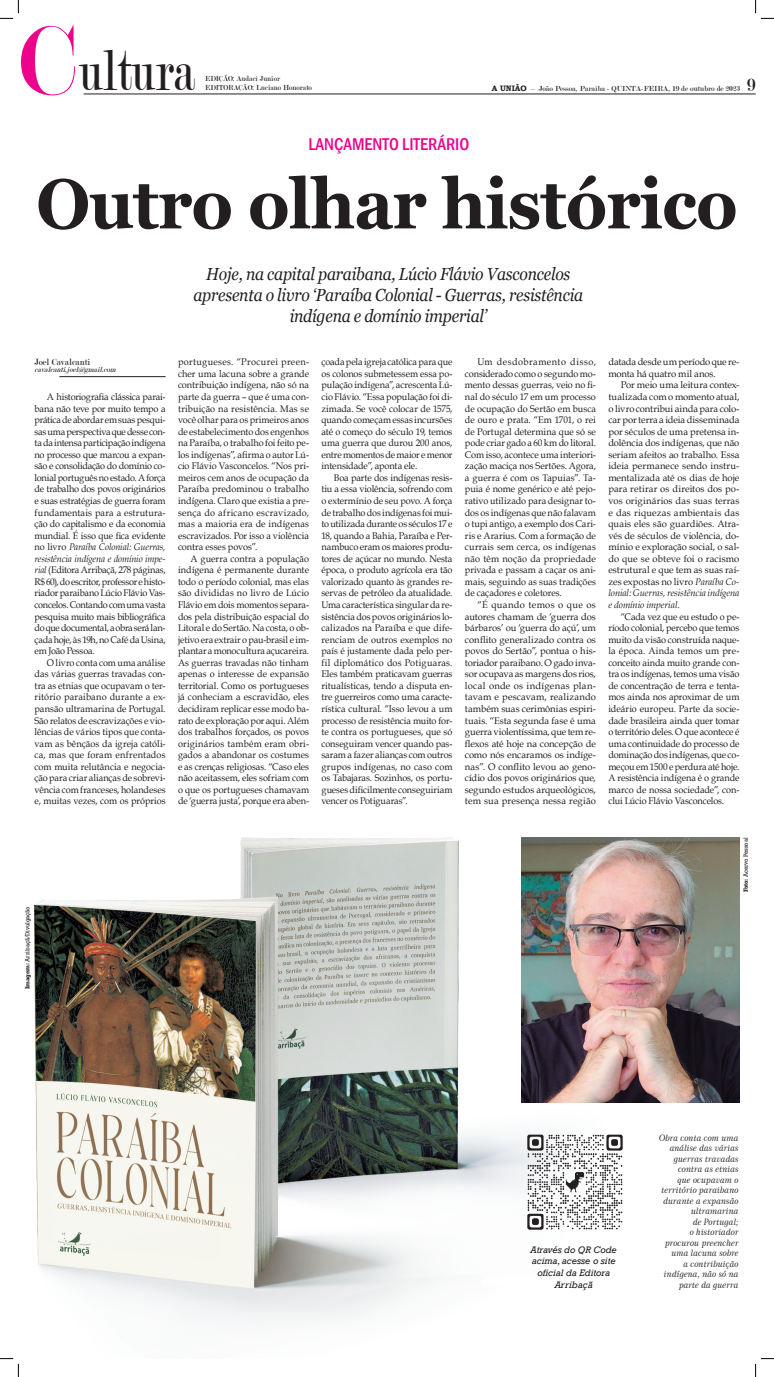
<style>
.page{position:relative;width:774px;height:1377px;background:#fff}
.page>*{position:absolute;margin:0;border:0;box-sizing:border-box;transform-origin:0 0}
.t1{font:700 70px "Georgia";letter-spacing:-.015em;color:#231f20;scale:.94 1}
.t2{font:61.25px "Modern";color:#231f20;scale:.75 1}
.t3{font:19.25px "Modern";color:#231f20}
._3_-_Sutien{font:italic 17.5px/21px "Georgia";letter-spacing:-.01em;color:#231f20;text-align:center;scale:.9 1}
.t4{font:500 condensed 17.5px "Franklin Gothic";color:#ed028c}
._0_-_Textos{font:9.62px/11.5px "Book Antiqua";letter-spacing:-.01em;color:#231f20;text-align:justify;scale:.95 1}
._0_-_Textos-2{font:9.62px/11.5px "Book Antiqua";letter-spacing:-.01em;color:#231f20;text-align:justify}
.t5{font:italic 9.62px/11.5px "Rockwell";color:#231f20;text-align:center}
._8_-_Referencia_do_r{font:9.62px "Modern";color:#231f20;scale:.95 1}
.t6{font:8.75px/10.5px "Century 751 BT Italic B";letter-spacing:-.01em;color:#231f20;text-align:right}
.t7{font:7.88px "Modern";color:#231f20}
.t8{font:7.88px "Modern";color:#231f20;scale:.95 1}
._8_-_Referencia_do_r-2{font:italic 7.88px "Modern";color:#231f20;scale:.95 1}
.t9{font:6.12px "Rockwell";letter-spacing:-.01em;color:#231f20;scale:.95 1}
.s1{font-size:105px;color:#ed028c}
.s2{font-family:"Bookman Old Style";font-weight:700}
.s3{font-style:italic}
.s4{font-weight:700}
</style>
<div class="page">
<hr style="left:84px;top:94px;width:671px;height:1px;background:#231f20">
<img style="left:35px;top:837px;width:599px;height:484px">
<img style="left:522px;top:837px;width:217px;height:264px">
<hr style="left:59px;top:376px;width:106px;height:1px;background:#231f20">
<img style="left:518px;top:1125px;width:113px;height:112px">
<svg style="left:0;top:0;width:19px;height:19px"></svg>
<svg style="left:0;top:1358px;width:19px;height:18px"></svg>
<svg style="left:755px;top:0;width:18px;height:19px"></svg>
<svg style="left:755px;top:1358px;width:18px;height:18px"></svg>
<p class="t2" style="left:18px;top:40px;width:237px"><span class="s1">C</span>ultura</p>
<p class="t8" style="left:205px;top:74px;width:80px">EDIÇÃO: Audaci Junior</p>
<p class="t8" style="left:205px;top:84px;width:114px">EDITORAÇÃO: Luciano Honorato</p>
<p class="t4" style="left:308px;top:132px;width:162px">LANÇAMENTO LITERÁRIO</p>
<p class="t7" style="left:491px;top:84px;width:250px"><span class="s2">A UNIÃO</span> – João Pessoa, Paraíba - QUINTA-FEIRA, 19 de outubro de 2023</p>
<p class="t3" style="left:746px;top:75px;width:10px">9</p>
<p class="t1" style="left:36px;top:159px;width:747px">Outro olhar histórico</p>
<p class="_3_-_Sutien" style="left:193px;top:264px;width:434px">Hoje, na capital paraibana, Lúcio Flávio Vasconcelos apresenta o livro ‘Paraíba Colonial - Guerras, resistência indígena e domínio imperial’</p>
<p class="_8_-_Referencia_do_r" style="left:35px;top:356px;width:60px">Joel Cavalcanti</p>
<p class="_8_-_Referencia_do_r-2" style="left:35px;top:365px;width:89px">cavalcanti.j oel@gmail.com</p>
<p class="_0_-_Textos" style="left:35px;top:390px;width:139px;text-indent:12px">A historiografia clássica parai&shy;bana não teve por muito tempo a prática de abordar em suas pesqui&shy;sas uma perspectiva que desse con&shy;ta da intensa participação indígena no processo que marcou a expan&shy;são e consolidação do domínio co&shy;lonial português no estado. A força de trabalho dos povos originários e suas estratégias de guerra foram fundamentais para a estrutura&shy;ção do capitalismo e da economia mundial. É isso que fica evidente no livro <span class="s3">Paraíba Colonial: Guerras, resistência indígena e domínio impe&shy;rial</span> (Editora Arribaçã, 278 páginas, R$ 60), do escritor, professor e histo&shy;riador paraibano Lúcio Flávio Vas&shy;concelos. Contando com uma vasta pesquisa muito mais bibliográfica do que documental, a obra será lan&shy;çada hoje, às 19h, no Café da Usina, em João Pessoa.</p>
<p class="_0_-_Textos" style="left:35px;top:656px;width:139px;text-indent:12px">O livro conta com uma análise das várias guerras travadas con&shy;tra as etnias que ocupavam o ter&shy;ritório paraibano durante a ex&shy;pansão ultramarina de Portugal.<br>São relatos de escravizações e vio&shy;lências de vários tipos que conta&shy;vam as bênçãos da igreja católi&shy;ca, mas que foram enfrentados com muita relutância e negocia&shy;ção para criar alianças de sobrevi&shy;vência com franceses, holandeses e, muitas vezes, com os próprios</p>
<p class="_0_-_Textos" style="left:178px;top:356px;width:139px">portugueses. “Procurei preen&shy;cher uma lacuna sobre a grande contribuição indígena, não só na parte da guerra – que é uma con&shy;tribuição na resistência. Mas se você olhar para os primeiros anos de estabelecimento dos engenhos na Paraíba, o trabalho foi feito pe&shy;los indígenas”, afirma o autor Lú&shy;cio Flávio Vasconcelos. “Nos pri&shy;meiros cem anos de ocupação da Paraíba predominou o trabalho indígena. Claro que existia a pre&shy;sença do africano escravizado, mas a maioria era de indígenas escravizados. Por isso a violência contra esses povos”.</p>
<p class="_0_-_Textos" style="left:178px;top:552px;width:139px;text-indent:12px">A guerra contra a população indígena é permanente durante todo o período colonial, mas elas são divididas no livro de Lúcio Flávio em dois momentos separa&shy;dos pela distribuição espacial do Litoral e do Sertão. Na costa, o ob&shy;jetivo era extrair o pau-brasil e im&shy;plantar a monocultura açucareira.<br>As guerras travadas não tinham apenas o interesse de expansão territorial. Como os portugueses já conheciam a escravidão, eles decidiram replicar esse modo ba&shy;rato de exploração por aqui. Além dos trabalhos forçados, os povos originários também eram obri&shy;gados a abandonar os costumes e as crenças religiosas. “Caso eles não aceitassem, eles sofriam com o que os portugueses chamavam de ‘guerra justa’, porque era aben-</p>
<p class="_0_-_Textos" style="left:321px;top:356px;width:139px">çoada pela igreja católica para que os colonos submetessem essa po&shy;pulação indígena”, acrescenta Lú&shy;cio Flávio. “Essa população foi di&shy;zimada. Se você colocar de 1575, quando começam essas incursões até o começo do século 19, temos uma guerra que durou 200 anos, entre momentos de maior e menor intensidade”, aponta ele.</p>
<p class="_0_-_Textos" style="left:321px;top:471px;width:139px;text-indent:12px">Boa parte dos indígenas resis&shy;tiu a essa violência, sofrendo com o extermínio de seu povo. A força de trabalho dos indígenas foi mui&shy;to utilizada durante os séculos 17 e 18, quando a Bahia, Paraíba e Per&shy;nambuco eram os maiores produ&shy;tores de açúcar no mundo. Nesta época, o produto agrícola era tão valorizado quanto às grandes re&shy;servas de petróleo da atualidade.<br>Uma característica singular da re&shy;sistência dos povos originários lo&shy;calizados na Paraíba e que dife&shy;renciam de outros exemplos no país é justamente dada pelo per&shy;fil diplomático dos Potiguaras.<br>Eles também praticavam guerras ritualísticas, tendo a disputa en&shy;tre guerreiros como uma caracte&shy;rística cultural. “Isso levou a um processo de resistência muito for&shy;te contra os portugueses, que só conseguiram vencer quando pas&shy;saram a fazer alianças com outros grupos indígenas, no caso com os Tabajaras. Sozinhos, os portu&shy;gueses dificilmente conseguiriam vencer os Potiguaras”.</p>
<p class="_0_-_Textos" style="left:465px;top:356px;width:139px;text-indent:12px">Um desdobramento disso, considerado como o segundo mo&shy;mento dessas guerras, veio no fi&shy;nal do século 17 em um processo de ocupação do Sertão em busca de ouro e prata. “Em 1701, o rei de Portugal determina que só se pode criar gado a 60 km do litoral.<br>Com isso, acontece uma interiori&shy;zação maciça nos Sertões. Agora, a guerra é com os Tapuias”. Ta&shy;puia é nome genérico e até pejo&shy;rativo utilizado para designar to&shy;dos os indígenas que não falavam o tupi antigo, a exemplo dos Cari&shy;ris e Ararius. Com a formação de currais sem cerca, os indígenas não têm noção da propriedade privada e passam a caçar os ani&shy;mais, seguindo as suas tradições de caçadores e coletores.</p>
<p class="_0_-_Textos-2" style="left:465px;top:598px;width:132px;text-indent:12px">“É quando temos o que os autores chamam de ‘guerra dos bárbaros’ ou ‘guerra do açú’, um conflito generalizado contra os povos do Sertão”, pontua o his&shy;toriador paraibano. O gado inva&shy;sor ocupava as margens dos rios, local onde os indígenas plan&shy;tavam e pescavam, realizando também suas cerimônias espiri&shy;tuais. “Esta segunda fase é uma guerra violentíssima, que tem re&shy;flexos até hoje na concepção de como nós encaramos os indíge&shy;nas”. O conflito levou ao geno&shy;cídio dos povos originários que, segundo estudos arqueológicos, tem sua presença nessa região</p>
<p class="t9" style="left:24px;top:988px;width:88px;rotate:-90deg"><span class="s4">Imagem:</span> Arribaçã/Divulgação</p>
<p class="_0_-_Textos-2" style="left:608px;top:356px;width:132px">datada desde um período que re&shy;monta há quatro mil anos.</p>
<p class="_0_-_Textos-2" style="left:608px;top:379px;width:132px;text-indent:12px">Por meio uma leitura contex&shy;tualizada com o momento atual, o livro contribui ainda para colo&shy;car por terra a ideia disseminada por séculos de uma pretensa in&shy;dolência dos indígenas, que não seriam afeitos ao trabalho. Essa ideia permanece sendo instru&shy;mentalizada até os dias de hoje para retirar os direitos dos po&shy;vos originários das suas terras e das riquezas ambientais das quais eles são guardiões. Atra&shy;vés de séculos de violência, do&shy;mínio e exploração social, o sal&shy;do que se obteve foi o racismo estrutural e que tem as suas raí&shy;zes expostas no livro <span class="s3">Paraíba Co&shy;lonial: Guerras, resistência indígena e domínio imperial</span>.</p>
<p class="_0_-_Textos" style="left:608px;top:610px;width:139px;text-indent:12px">“Cada vez que eu estudo o pe&shy;ríodo colonial, percebo que temos muito da visão construída naque&shy;la época. Ainda temos um pre&shy;conceito ainda muito grande con&shy;tra os indígenas, temos uma visão de concentração de terra e tenta&shy;mos ainda nos aproximar de um ideário europeu. Parte da socie&shy;dade brasileira ainda quer tomar o território deles. O que acontece é uma continuidade do processo de dominação dos indígenas, que co&shy;meçou em 1500 e perdura até hoje.<br>A resistência indígena é o grande marco de nossa sociedade”, con&shy;clui Lúcio Flávio Vasconcelos.</p>
<p class="t9" style="left:742px;top:892px;width:59px;rotate:-90deg"><span class="s4">Foto:</span> Acervo Pessoal</p>
<p class="t5" style="left:530px;top:1243px;width:88px">Através do QR Code acima, acesse o site oficial da Editora<br>Arribaçã</p>
<p class="t6" style="left:659px;top:1132px;width:81px">Obra conta com uma análise das várias guerras travadas contra as etnias<br>que ocupavam o território paraibano durante a expansão ultramarina<br>de Portugal;<br>o historiador procurou preencher uma lacuna sobre<br>a contribuição indígena, não só na parte da guerra</p>
</div>
